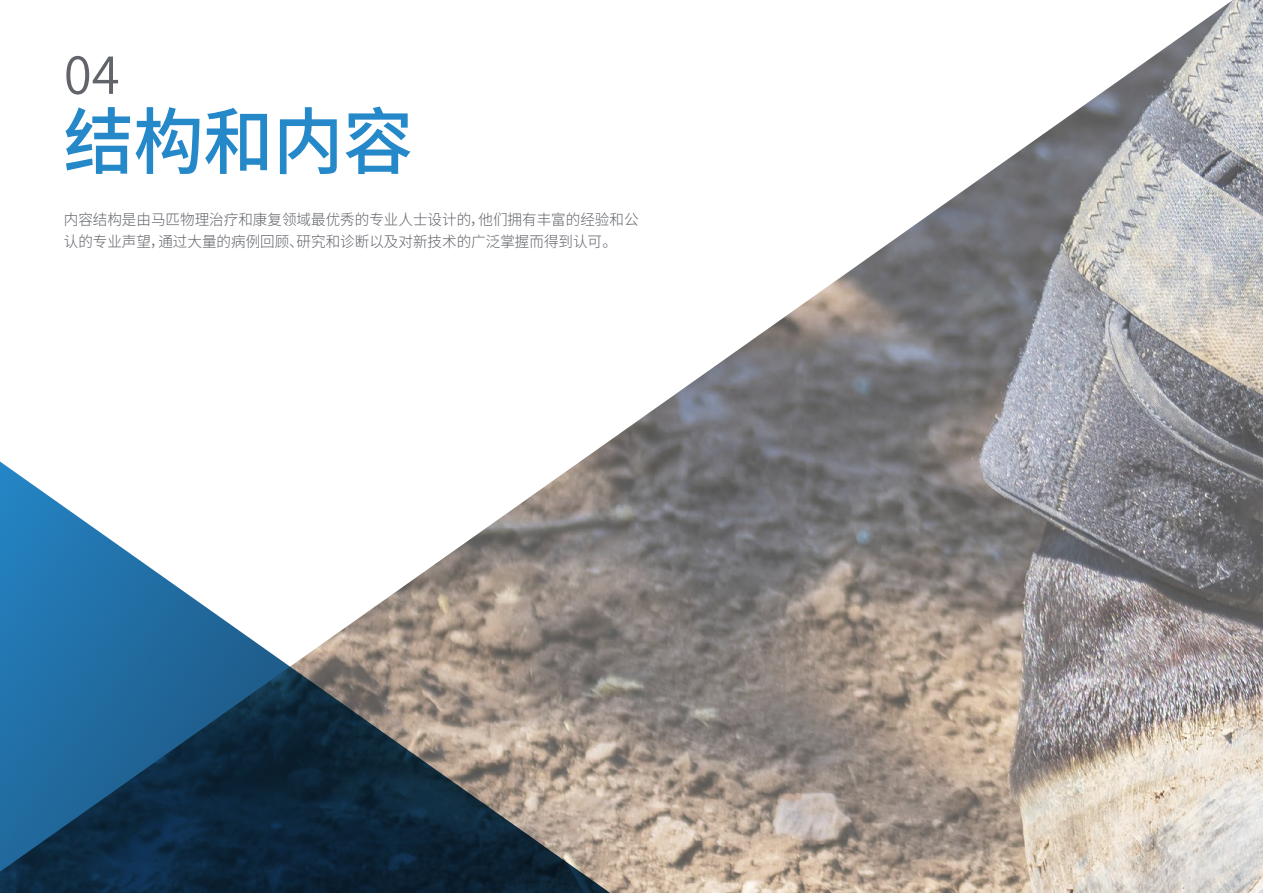
<style>
.page{position:relative;width:1263px;height:893px;background:#fff}
.page>*{position:absolute;margin:0;border:0;box-sizing:border-box;transform-origin:0 0}
.t1{font:500 72px "Source Han Sans CN";color:#2488c9}
.t2{font:52.5px "Source Han Sans CN";color:#61646a}
.t3{font:300 15px/22.5px "Source Han Sans CN";color:#61646a}
</style>
<div class="page">
<img style="left:602px;top:0;width:661px;height:893px">
<svg style="left:0;top:446px;width:640px;height:447px"></svg>
<h2 class="t2" style="left:64px;top:45px;width:57px">04</h2>
<h1 class="t1" style="left:64px;top:101px;width:351px">结构和内容</h1>
<p class="t3" style="left:64px;top:208px;width:576px">内容结构是由马匹物理治疗和康复领域最优秀的专业人士设计的，他们拥有丰富的经验和公认的专业声望，通过大量的病例回顾、研究和诊断以及对新技术的广泛掌握而得到认可。</p>
</div>
